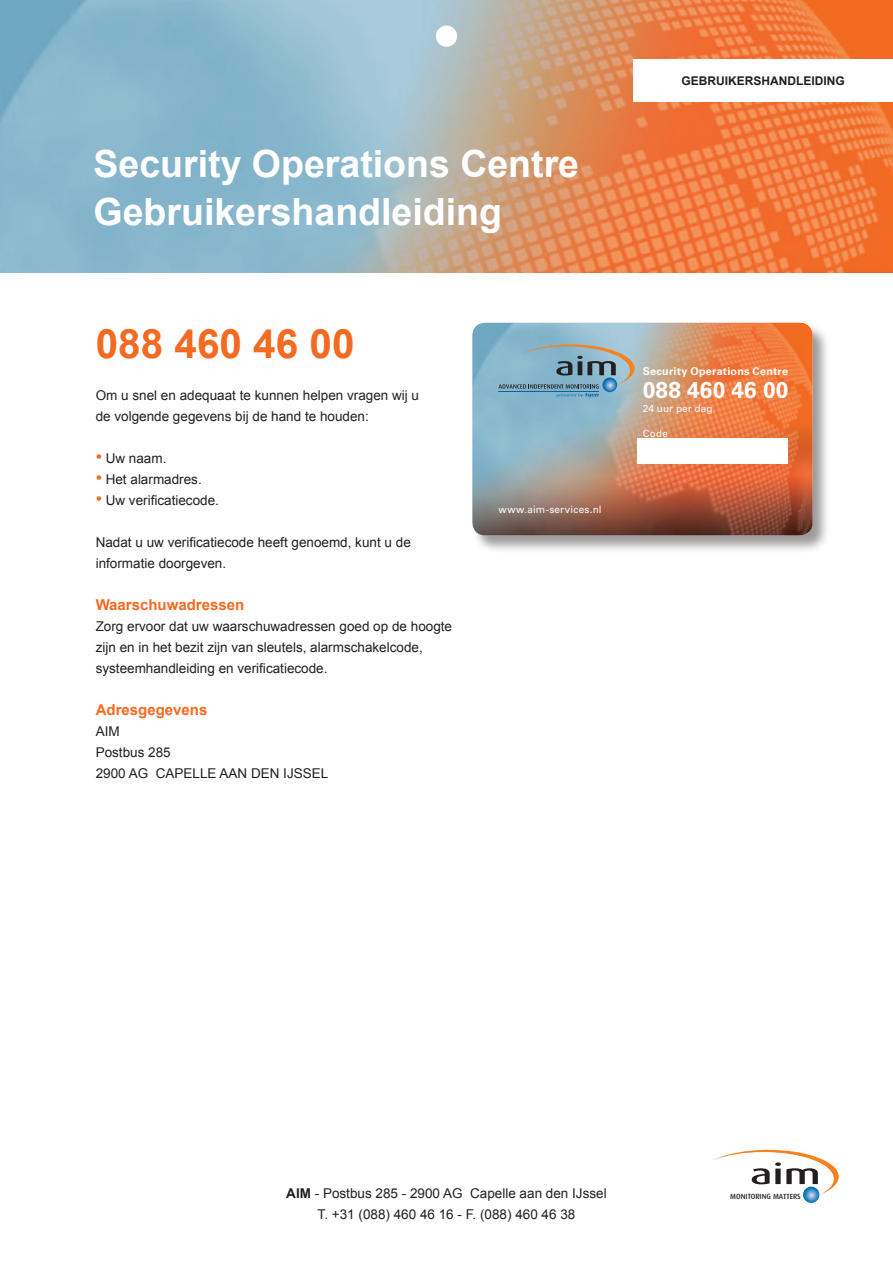
<style>
.page{position:relative;width:893px;height:1263px;background:#fff}
.page>*{position:absolute;margin:0;border:0;box-sizing:border-box;transform-origin:0 0}
.t1{font:700 40.5px "Arial";color:#f36a21}
.t2{font:700 37.5px/48px "Arial";color:#fff}
.t3{font:700 22.95px "Univers LT Std";letter-spacing:.015em;color:#fff}
.t4{font:700 15px "Arial";color:#f36a21}
.t5{font:13.5px/21px "Arial";color:#231f20}
.t6{font:700 12px "Arial";color:#231f20}
.t7{font:700 10.8px "Univers LT Std";letter-spacing:.025em;color:#fff}
.t8{font:10.2px "Univers LT Std";letter-spacing:.02em;color:#fff}
.t9{font:10.2px "Univers LT Std";color:#fff}
.t10{font:500 7.5px "Dax Pro";color:#231f20}
.s1{font-size:18px;color:#f36a21}
.s2{font-weight:700}
</style>
<div class="page">
<img style="left:0;top:0;width:893px;height:272px">
<div style="left:634px;top:60px;width:259px;height:42px;background:#fff"></div>
<div style="left:436px;top:26px;width:21px;height:21px;background:#fff;border-radius:50%"></div>
<div style="left:472px;top:322px;width:358px;height:231px;background:#231f20;opacity:.45"></div>
<img style="left:472px;top:323px;width:341px;height:212px">
<svg style="left:713px;top:1150px;width:126px;height:45px"></svg>
<svg style="left:803px;top:1186px;width:16px;height:17px"></svg>
<h2 class="t2" style="left:94px;top:141px;width:487px">Security Operations Centre<br>Gebruikershandleiding</h2>
<h1 class="t1" style="left:96px;top:317px;width:260px">088 460 46 00</h1>
<p class="t5" style="left:96px;top:385px;width:325px">Om u snel en adequaat te kunnen helpen vragen wij u de volgende gegevens bij de hand te houden:</p>
<p class="t5" style="left:96px;top:448px;width:72px"><span class="s1">•</span> Uw naam.</p>
<p class="t5" style="left:96px;top:469px;width:108px"><span class="s1">•</span> Het alarmadres.</p>
<p class="t5" style="left:96px;top:490px;width:125px"><span class="s1">•</span> Uw verificatiecode.</p>
<p class="t5" style="left:96px;top:532px;width:317px">Nadat u uw verificatiecode heeft genoemd, kunt u de informatie doorgeven.</p>
<p class="t4" style="left:96px;top:595px;width:150px">Waarschuwadressen</p>
<p class="t5" style="left:96px;top:616px;width:358px">Zorg ervoor dat uw waarschuwadressen goed op de hoogte zijn en in het bezit zijn van sleutels, alarmschakelcode, systeemhandleiding en verificatiecode.</p>
<p class="t4" style="left:96px;top:700px;width:113px">Adresgegevens</p>
<p class="t5" style="left:96px;top:721px;width:234px">AIM<br>Postbus 285<br>2900 AG CAPELLE AAN DEN IJSSEL</p>
<p class="t8" style="left:498px;top:503px;width:105px">www.aim-services.nl</p>
<p class="t6" style="left:682px;top:73px;width:165px">GEBRUIKERSHANDLEIDING</p>
<p class="t7" style="left:643px;top:365px;width:147px">Security Operations Centre</p>
<h3 class="t3" style="left:643px;top:376px;width:147px">088 460 46 00</h3>
<p class="t8" style="left:643px;top:427px;width:27px">Code</p>
<p class="t9" style="left:643px;top:402px;width:71px">24 uur per dag</p>
<p class="t5" style="left:286px;top:1183px;width:322px;text-align:center"><span class="s2">AIM</span> - Postbus 285 - 2900 AG Capelle aan den IJssel<br>T. +31 (088) 460 46 16 - F. (088) 460 46 38</p>
<p class="t10" style="left:730px;top:1192px;width:72px">MONITORING MATTERS</p>
</div>
